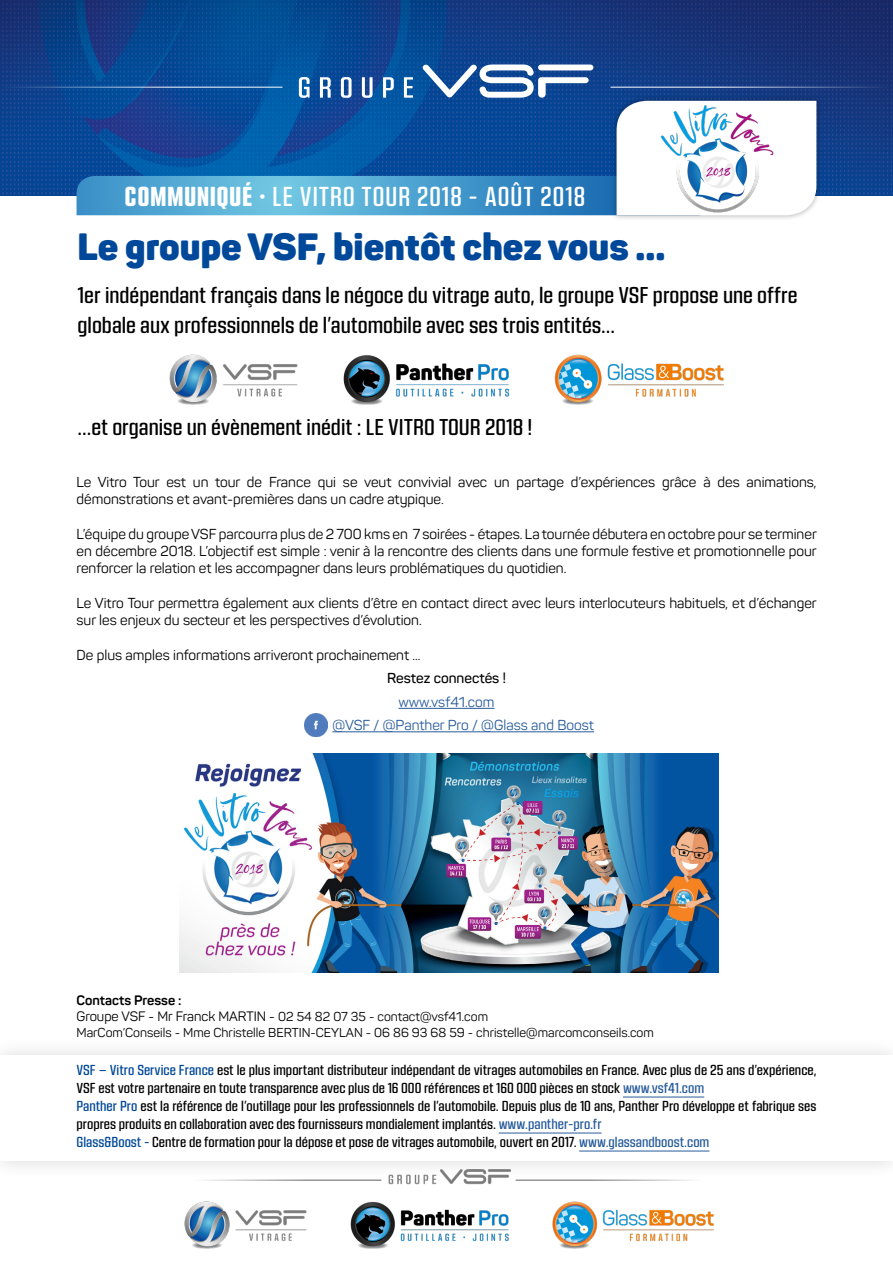
<style>
.page{position:relative;width:893px;height:1263px;background:#fff}
.page>*{position:absolute;margin:0;border:0;box-sizing:border-box;transform-origin:0 0}
.t1{font:900 37.5px "Panton";color:#00489a}
.t2{font:500 condensed 27px "Kuunari Rounded";letter-spacing:.04em;color:#fff}
.t3{font:500 22.5px/30px "Kuunari Rounded";color:#000}
.t4{font:14.25px/17.1px "Panton";color:#000}
.t5{font:500 14.25px/18px "Kuunari Rounded";color:#000}
.t6{font:14.25px/23.5px "Panton";color:#275b9b}
.t7{font:600 14.25px "Panton";color:#000}
.t8{font:700 13.5px "Panton";color:#000}
.t9{font:12.75px/15.3px "Panton";color:#000}
.s1{font-weight:900}
.s2{font-size:13.5px}
.s3{color:#00489a}
.s4{color:#275b9b}
</style>
<div class="page">
<img style="left:0;top:0;width:893px;height:196px">
<div style="left:0;top:1036px;width:893px;height:144px;background:#f8f8f8"></div>
<div style="left:0;top:1055px;width:893px;height:106px;background:#fff"></div>
<hr style="left:623px;top:1097px;width:81px;height:1px;background:#275b9b">
<hr style="left:499px;top:1133px;width:103px;height:1px;background:#275b9b">
<hr style="left:579px;top:1151px;width:130px;height:1px;background:#275b9b">
<img style="left:180px;top:753px;width:539px;height:219px">
<hr style="left:0;top:87px;width:282px;height:1px;background:#fff">
<hr style="left:611px;top:87px;width:282px;height:1px;background:#fff">
<img style="left:169px;top:354px;width:555px;height:50px">
<hr style="left:398px;top:708px;width:97px;height:1px;background:#275b9b">
<hr style="left:333px;top:731px;width:261px;height:1px;background:#275b9b">
<div style="left:611px;top:95px;width:211px;height:126px;background:#000;opacity:.3"></div>
<svg style="left:77px;top:64px;width:739px;height:151px;background:#3270af"></svg>
<img style="left:648px;top:101px;width:138px;height:114px">
<img style="left:184px;top:1169px;width:530px;height:80px">
<img style="left:304px;top:713px;width:23px;height:23px">
<h2 class="t2" style="left:125px;top:181px;width:462px"><span class="s1">COMMUNIQUÉ</span> • LE VITRO TOUR 2018 - AOÛT 2018</h2>
<h1 class="t1" style="left:78px;top:223px;width:589px">Le groupe VSF, bientôt chez vous …</h1>
<h3 class="t3" style="left:78px;top:280px;width:721px">1er indépendant français dans le négoce du vitrage auto, le groupe VSF propose une offre globale aux professionnels de l’automobile avec ses trois entités...</h3>
<h3 class="t3" style="left:78px;top:412px;width:456px">...et organise un évènement inédit : LE VITRO TOUR 2018 !</h3>
<p class="t4" style="left:77px;top:473px;width:741px">Le Vitro Tour est un tour de France qui se veut convivial avec un partage d’expériences grâce à des animations, démonstrations et avant-premières dans un cadre atypique.</p>
<p class="t4" style="left:77px;top:526px;width:742px;text-align:justify">L’équipe du groupe VSF parcourra plus de 2 700 kms en 7 soirées - étapes. La tournée débutera en octobre pour se terminer en décembre 2018. L’objectif est simple : venir à la rencontre des clients dans une formule festive et promotionnelle pour renforcer la relation et les accompagner dans leurs problématiques du quotidien.</p>
<p class="t4" style="left:77px;top:594px;width:742px">Le Vitro Tour permettra également aux clients d’être en contact direct avec leurs interlocuteurs habituels, et d’échanger sur les enjeux du secteur et les perspectives d’évolution.</p>
<p class="t4" style="left:77px;top:646px;width:345px">De plus amples informations arriveront prochainement ...</p>
<p class="t7" style="left:387px;top:670px;width:120px">Restez connectés !</p>
<p class="t6" style="left:332px;top:690px;width:263px;text-indent:66px">www.vsf41.com<br>@VSF / @Panther Pro / @Glass and Boost</p>
<p class="t8" style="left:77px;top:992px;width:107px">Contacts Presse :</p>
<p class="t9" style="left:77px;top:1009px;width:579px"><span class="s2">Groupe VSF - Mr Franck MARTIN -</span> 02 54 82 07 35 - contact@vsf41.com<br>MarCom’Conseils - Mme Christelle BERTIN-CEYLAN - 06 86 93 68 59 - christelle@marcomconseils.com</p>
<p class="t5" style="left:77px;top:1060px;width:741px"><span class="s3">VSF – Vitro Service France</span> est le plus important distributeur indépendant de vitrages automobiles en France. Avec plus de 25 ans d’expérience, VSF est votre partenaire en toute transparence avec plus de 16 000 références et 160 000 pièces en stock <span class="s4">www.vsf41.com<br></span><span class="s3">Panther Pro</span> est la référence de l’outillage pour les professionnels de l’automobile. Depuis plus de 10 ans, Panther Pro développe et fabrique ses propres produits en collaboration avec des fournisseurs mondialement implantés. <span class="s4">www.panther-pro.fr<br></span><span class="s3">Glass&amp;Boost -</span> Centre de formation pour la dépose et pose de vitrages automobile, ouvert en 2017. <span class="s4">www.glassandboost.com</span></p>
</div>
